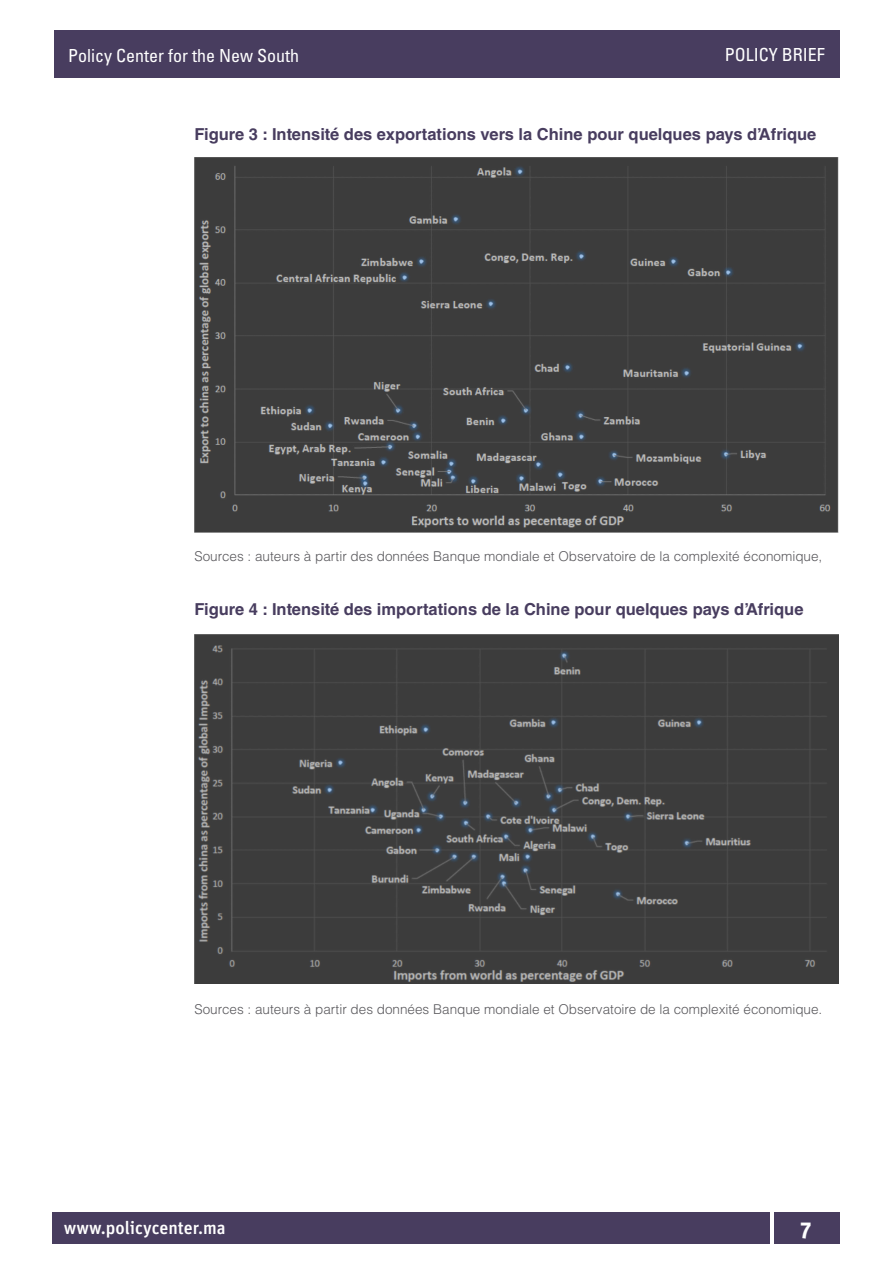
<style>
.page{position:relative;width:893px;height:1263px;background:#fff}
.page>*{position:absolute;margin:0;border:0;box-sizing:border-box;transform-origin:0 0}
.t1{font:700 22.5px "Unit Pro";color:#fff}
.t2{font:condensed 18px "Univers LT Std";color:#fff}
.t3{font:500 18px "Unit Pro";color:#fff}
.Texte{font:700 16.5px "Helvetica LT Std";color:#483d5f}
.Source{font:300 13.5px "Helvetica LT Std";color:#59585c}
</style>
<div class="page">
<div style="left:52px;top:1212px;width:718px;height:31px;background:#483d5f"></div>
<div style="left:774px;top:1212px;width:65px;height:31px;background:#483d5f"></div>
<div style="left:54px;top:30px;width:785px;height:48px;background:#483d5f"></div>
<img style="left:195px;top:157px;width:644px;height:376px">
<img style="left:195px;top:634px;width:644px;height:350px">
<h2 class="t2" style="left:68px;top:44px;width:232px">Policy Center for the New South</h2>
<h2 class="t2" style="left:725px;top:43px;width:102px">POLICY BRIEF</h2>
<p class="Texte" style="left:195px;top:125px;width:623px">Figure 3 : Intensité des exportations vers la Chine pour quelques pays d’Afrique</p>
<p class="Source" style="left:195px;top:547px;width:629px">Sources : auteurs à partir des données Banque mondiale et Observatoire de la complexité économique,</p>
<p class="Texte" style="left:195px;top:599px;width:610px">Figure 4 : Intensité des importations de la Chine pour quelques pays d’Afrique</p>
<p class="Source" style="left:195px;top:1001px;width:629px">Sources : auteurs à partir des données Banque mondiale et Observatoire de la complexité économique.</p>
<h2 class="t3" style="left:64px;top:1216px;width:164px">www.policycenter.ma</h2>
<h1 class="t1" style="left:800px;top:1214px;width:13px">7</h1>
</div>
